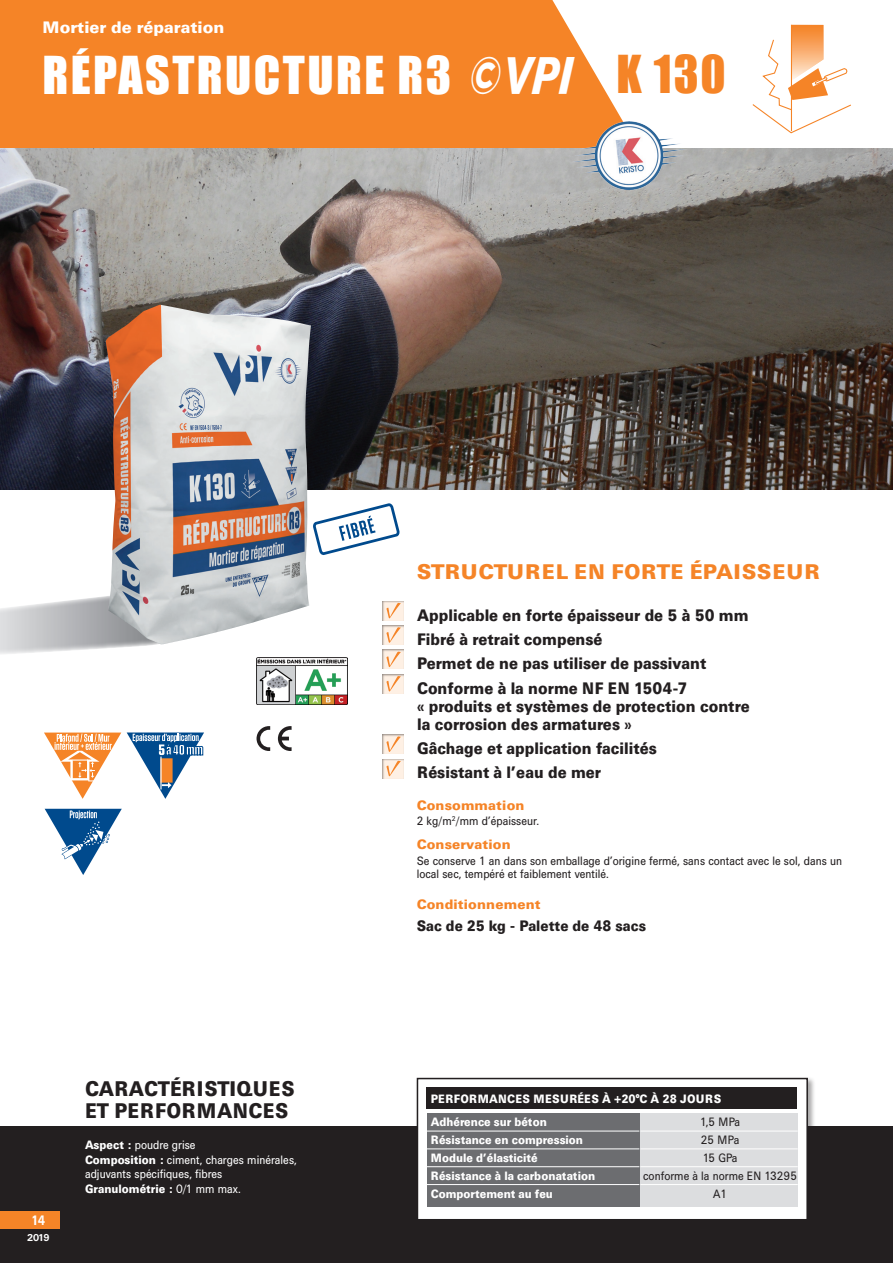
<style>
.page{position:relative;width:893px;height:1263px;background:#fff}
.page>*{position:absolute;margin:0;border:0;box-sizing:border-box;transform-origin:0 0}
.Nom{font:48px "Impact";letter-spacing:.05em;color:#fff}
.Nom_fond_blanc_page{font:48px "Impact";color:#f58427}
.TItre_Caratèristique{font:900 21px/22.5px "Univers BQ";letter-spacing:.02em;color:#231f20;scale:.9 1}
.Argument_principal_e{font:900 21px "Univers BQ";letter-spacing:.02em;color:#f58427}
.Argumentaire{font:900 16.5px/18px "Univers BQ";color:#231f20;scale:.9 1}
.gamme_ht_gauche{font:900 16.5px "Univers BQ";color:#fff}
.Argumentaire-2{font:900 15px "Univers BQ";color:#231f20;scale:.9 1}
.Entete-texte_maconne{font:900 13.5px "Univers BQ";letter-spacing:.01em;color:#f58427}
.Folios{font:700 13.5px "Univers BQ";color:#fff;scale:.9 1}
.texte{font:12px/17.9px "Univers BQ";color:#231f20;scale:.9 1}
.CP-textes{font:900 12px/17.9px "Univers BQ";color:#fff;scale:.9 1}
.CP-textes-2{font:12px/13.5px "Univers BQ";color:#fff;scale:.9 1}
.CP-textes-3{font:900 12px "Univers BQ";letter-spacing:.02em;color:#fff;scale:.9 1}
.Folio_découpage_Carr{font:700 9.75px "Univers BQ";color:#fff}
.s1{font-family:"Univers BQ";font-weight:900;font-style:italic;font-size:52.5px}
.s2{font-family:"Myriad Pro"}
.s3{font-weight:900}
.s4{font-weight:400}
</style>
<div class="page">
<div style="left:0;top:1127px;width:893px;height:136px;background:#231f20"></div>
<div style="left:0;top:1212px;width:60px;height:17px;background:#f58427"></div>
<div style="left:0;top:0;width:635px;height:149px;background:#f58427"></div>
<img style="left:0;top:149px;width:893px;height:340px">
<svg style="left:0;top:596px;width:164px;height:58px"></svg>
<div style="left:376px;top:594px;width:39px;height:27px;background:#231f20;opacity:.5"></div>
<svg style="left:386px;top:603px;width:15px;height:15px"></svg>
<div style="left:376px;top:618px;width:39px;height:27px;background:#231f20;opacity:.5"></div>
<svg style="left:386px;top:627px;width:15px;height:16px"></svg>
<div style="left:376px;top:643px;width:39px;height:27px;background:#231f20;opacity:.5"></div>
<svg style="left:386px;top:652px;width:15px;height:15px"></svg>
<div style="left:376px;top:667px;width:39px;height:27px;background:#231f20;opacity:.5"></div>
<svg style="left:386px;top:676px;width:15px;height:17px"></svg>
<div style="left:376px;top:727px;width:39px;height:27px;background:#231f20;opacity:.5"></div>
<svg style="left:386px;top:736px;width:15px;height:16px"></svg>
<div style="left:376px;top:752px;width:39px;height:27px;background:#231f20;opacity:.5"></div>
<svg style="left:386px;top:761px;width:15px;height:16px"></svg>
<img style="left:106px;top:305px;width:205px;height:339px">
<svg style="left:44px;top:732px;width:77px;height:67px"></svg>
<div style="left:415px;top:1076px;width:400px;height:152px;background:#231f20;opacity:.4"></div>
<div style="left:417px;top:1078px;width:390px;height:142px;background:#fff"></div>
<div style="left:427px;top:1113px;width:212px;height:94px;background:#6c6d70"></div>
<hr style="left:422px;top:1131px;width:217px;height:1px;background:#fff">
<hr style="left:422px;top:1148px;width:217px;height:1px;background:#fff">
<hr style="left:422px;top:1166px;width:217px;height:1px;background:#fff">
<hr style="left:422px;top:1184px;width:217px;height:1px;background:#fff">
<div style="left:640px;top:1113px;width:158px;height:94px;background:#dcdddf"></div>
<hr style="left:640px;top:1131px;width:158px;height:1px;background:#fff">
<hr style="left:640px;top:1148px;width:158px;height:1px;background:#fff">
<hr style="left:640px;top:1166px;width:158px;height:1px;background:#fff">
<hr style="left:640px;top:1184px;width:158px;height:1px;background:#fff">
<div style="left:417px;top:1078px;width:391px;height:142px;border:2px solid #231f20"></div>
<div style="left:426px;top:1087px;width:371px;height:22px;background:#231f20"></div>
<svg style="left:127px;top:732px;width:77px;height:67px"></svg>
<img style="left:571px;top:122px;width:117px;height:68px">
<svg style="left:313px;top:503px;width:87px;height:52px"></svg>
<svg style="left:752px;top:25px;width:99px;height:109px"></svg>
<img style="left:256px;top:657px;width:91px;height:48px">
<svg style="left:45px;top:809px;width:77px;height:66px"></svg>
<svg style="left:257px;top:726px;width:13px;height:25px"></svg>
<svg style="left:278px;top:726px;width:14px;height:25px"></svg>
<p class="gamme_ht_gauche" style="left:43px;top:19px;width:183px">Mortier de réparation</p>
<p class="Nom" style="left:43px;top:46px;width:531px">RÉPASTRUCTURE R3 <span class="s1">©VPI</span></p>
<p class="Nom_fond_blanc_page" style="left:617px;top:45px;width:111px">K 130</p>
<p class="Argument_principal_e" style="left:417px;top:561px;width:405px">STRUCTUREL EN FORTE ÉPAISSEUR</p>
<p class="Argumentaire" style="left:417px;top:606px;width:370px">Applicable en forte épaisseur de 5 à 50 mm</p>
<p class="Argumentaire" style="left:417px;top:631px;width:207px">Fibré à retrait compensé</p>
<p class="Argumentaire" style="left:417px;top:655px;width:323px">Permet de ne pas utiliser de passivant</p>
<p class="Argumentaire" style="left:417px;top:679px;width:371px">Conforme à la norme NF EN 1504-7<br><span class="s2">«</span> produits et systèmes de protection contre la corrosion des armatures <span class="s2">»</span></p>
<p class="Argumentaire" style="left:417px;top:740px;width:268px">Gâchage et application facilités</p>
<p class="Argumentaire" style="left:417px;top:764px;width:206px">Résistant à l’eau de mer</p>
<p class="Folios" style="left:31px;top:1213px;width:17px">14</p>
<p class="Folio_découpage_Carr" style="left:27px;top:1232px;width:24px">2019</p>
<p class="TItre_Caratèristique" style="left:85px;top:1078px;width:235px">CARACTÉRISTIQUES<br>ET PERFORMANCES</p>
<p class="CP-textes-2" style="left:85px;top:1138px;width:124px"><span class="s3">Aspect :</span> poudre grise</p>
<p class="CP-textes-2" style="left:85px;top:1153px;width:237px"><span class="s3">Composition :</span> ciment, charges minérales, adjuvants spécifiques, fibres</p>
<p class="CP-textes" style="left:85px;top:1180px;width:175px">Granulométrie : <span class="s4">0/1 mm max.</span></p>
<p class="Entete-texte_maconne" style="left:417px;top:797px;width:109px">Consommation</p>
<p class="texte" style="left:417px;top:812px;width:138px">2 kg/m<sup>2</sup>/mm d’épaisseur.</p>
<p class="Entete-texte_maconne" style="left:417px;top:837px;width:96px">Conservation</p>
<p class="texte" style="left:417px;top:854px;width:474px;line-height:13.5px">Se conserve 1 an dans son emballage d’origine fermé, sans contact avec le sol, dans un local sec, tempéré et faiblement ventilé.</p>
<p class="Entete-texte_maconne" style="left:417px;top:896px;width:125px">Conditionnement</p>
<p class="Argumentaire-2" style="left:417px;top:917px;width:256px">Sac de 25 kg - Palette de 48 sacs</p>
<p class="CP-textes-3" style="left:431px;top:1092px;width:324px">PERFORMANCES MESURÉES À +20°C À 28 JOURS</p>
<p class="CP-textes" style="left:431px;top:1114px;width:184px">Adhérence sur béton<br>Résistance en compression<br>Module d’élasticité<br>Résistance à la carbonatation<br>Comportement au feu</p>
<p class="texte" style="left:643px;top:1113px;width:172px;text-align:center">1,5 MPa<br>25 MPa<br>15 GPa<br>conforme à la norme EN 13295<br>A1</p>
</div>
